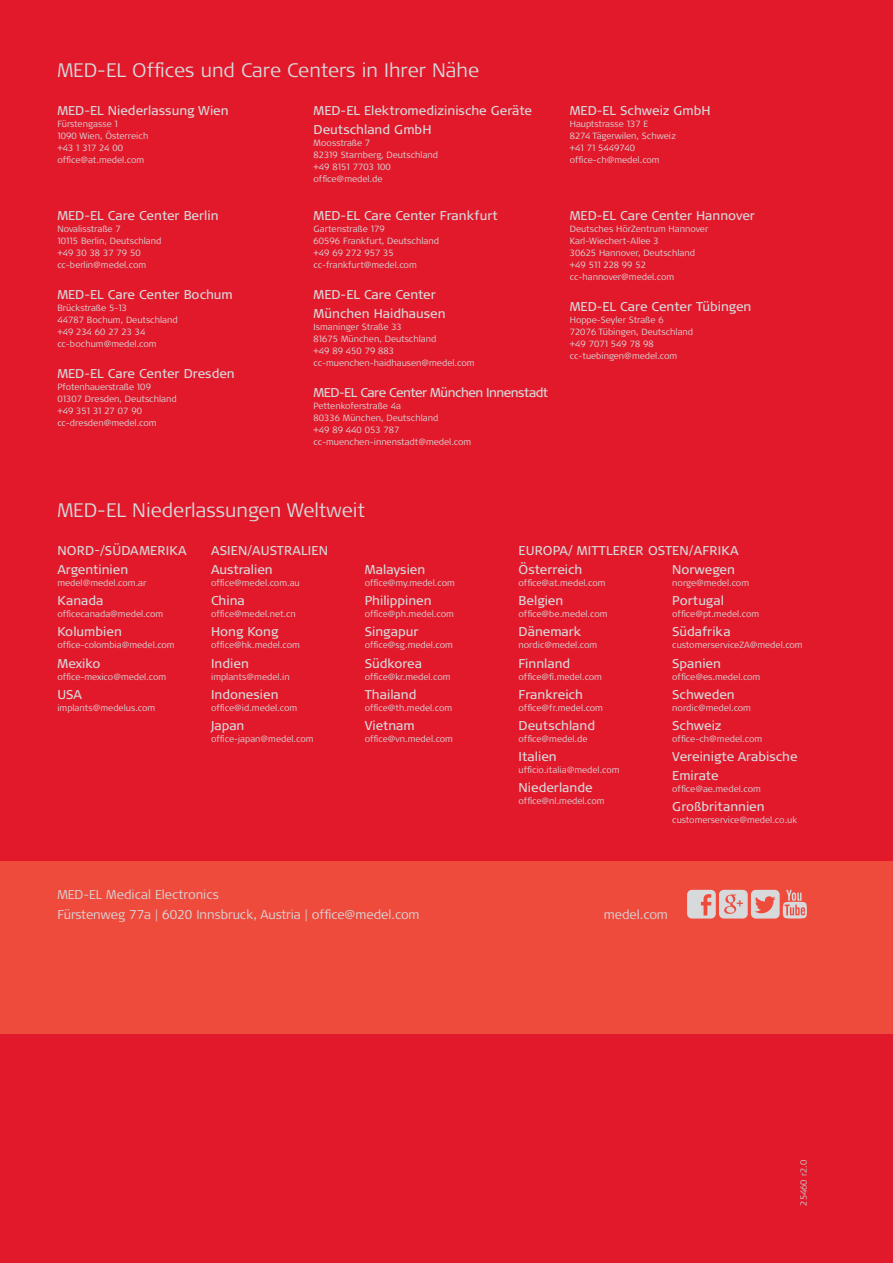
<style>
.page{position:relative;width:893px;height:1263px;background:#e2192b}
.page>*{position:absolute;margin:0;border:0;box-sizing:border-box;transform-origin:0 0}
.t1{font:300 19.5px "Signa Pro";color:#d8d9db}
.t2{font:12.75px/19.2px "Signa Pro";color:#d8d9db}
.t3{font:300 12.75px/19.2px "Signa Pro";color:#d8d9db}
.t4{font:12.75px "Signa Pro";letter-spacing:-.04em;color:#d8d9db}
.t5{font:300 9px/12px "Signa Pro";color:#d8d9db}
.t6{font:300 9px "Signa Pro";color:#c7c8ca}
</style>
<div class="page">
<div style="left:0;top:861px;width:893px;height:172px;background:#ef4b3d"></div>
<svg style="left:687px;top:890px;width:120px;height:28px"></svg>
<h1 class="t1" style="left:57px;top:56px;width:423px">MED-EL Offices und Care Centers in Ihrer Nähe</h1>
<h2 class="t2" style="left:57px;top:100px;width:173px">MED-EL Niederlassung Wien</h2>
<p class="t5" style="left:57px;top:117px;width:92px">Fürstengasse 1<br>1090 Wien, Österreich +43 1 317 24 00 office@at.medel.com</p>
<h2 class="t2" style="left:314px;top:100px;width:220px">MED-EL Elektromedizinische Geräte<br>Deutschland GmbH</h2>
<p class="t5" style="left:314px;top:136px;width:126px">Moosstraße 7<br>82319 Starnberg, Deutschland +49 8151 7703 100 office@medel.de</p>
<h2 class="t2" style="left:57px;top:205px;width:163px">MED-EL Care Center Berlin</h2>
<p class="t5" style="left:57px;top:222px;width:106px">Novalisstraße 7<br>10115 Berlin, Deutschland +49 30 38 37 79 50 cc-berlin@medel.com</p>
<h2 class="t2" style="left:57px;top:284px;width:177px">MED-EL Care Center Bochum</h2>
<p class="t5" style="left:57px;top:302px;width:122px">Brückstraße 5-13<br>44787 Bochum, Deutschland +49 234 60 27 23 34 cc-bochum@medel.com</p>
<h2 class="t2" style="left:57px;top:364px;width:179px">MED-EL Care Center Dresden</h2>
<p class="t5" style="left:57px;top:381px;width:121px">Pfotenhauerstraße 109<br>01307 Dresden, Deutschland +49 351 31 27 07 90 cc-dresden@medel.com</p>
<h2 class="t2" style="left:314px;top:205px;width:186px">MED-EL Care Center Frankfurt</h2>
<p class="t5" style="left:314px;top:222px;width:127px">Gartenstraße 179<br>60596 Frankfurt, Deutschland +49 69 272 957 35 cc-frankfurt@medel.com</p>
<h2 class="t2" style="left:314px;top:284px;width:133px">MED-EL Care Center<br>München Haidhausen</h2>
<p class="t5" style="left:314px;top:321px;width:162px">Ismaninger Straße 33<br>81675 München, Deutschland<br>+49 89 450 79 883 cc-muenchen-haidhausen@medel.com</p>
<h2 class="t4" style="left:314px;top:384px;width:236px">MED-EL Care Center München Innenstadt</h2>
<p class="t5" style="left:314px;top:400px;width:159px">Pettenkoferstraße 4a<br>80336 München, Deutschland<br>+49 89 440 053 787 cc-muenchen-innenstadt@medel.com</p>
<h2 class="t2" style="left:570px;top:100px;width:142px">MED-EL Schweiz GmbH</h2>
<p class="t5" style="left:570px;top:117px;width:108px">Hauptstrasse 137 E<br>8274 Tägerwilen, Schweiz +41 71 5449740 office-ch@medel.com</p>
<h2 class="t2" style="left:570px;top:205px;width:187px">MED-EL Care Center Hannover</h2>
<p class="t5" style="left:570px;top:222px;width:140px">Deutsches HörZentrum Hannover<br>Karl-Wiechert-Allee 3<br>30625 Hannover, Deutschland +49 511 228 99 52 cc-hannover@medel.com</p>
<h2 class="t2" style="left:570px;top:296px;width:183px">MED-EL Care Center Tübingen</h2>
<p class="t5" style="left:570px;top:314px;width:125px">Hoppe-Seyler Straße 6<br>72076 Tübingen, Deutschland +49 7071 549 78 98 cc-tuebingen@medel.com</p>
<h1 class="t1" style="left:57px;top:496px;width:309px">MED-EL Niederlassungen Weltweit</h1>
<h2 class="t2" style="left:57px;top:540px;width:131px">NORD-/SÜDAMERIKA<br>Argentinien</h2>
<p class="t5" style="left:57px;top:576px;width:91px">medel@medel.com.ar</p>
<h2 class="t2" style="left:57px;top:591px;width:48px">Kanada</h2>
<p class="t5" style="left:57px;top:608px;width:107px">officecanada@medel.com</p>
<h2 class="t2" style="left:57px;top:622px;width:66px">Kolumbien</h2>
<p class="t5" style="left:57px;top:639px;width:119px">office-colombia@medel.com</p>
<h2 class="t2" style="left:57px;top:653px;width:45px">Mexiko</h2>
<p class="t5" style="left:57px;top:670px;width:110px">office-mexico@medel.com</p>
<h2 class="t2" style="left:57px;top:684px;width:26px">USA</h2>
<p class="t5" style="left:57px;top:701px;width:99px">implants@medelus.com</p>
<h2 class="t2" style="left:211px;top:540px;width:118px">ASIEN/AUSTRALIEN<br>Australien</h2>
<p class="t5" style="left:211px;top:576px;width:90px">office@medel.com.au</p>
<h2 class="t2" style="left:211px;top:591px;width:35px">China</h2>
<p class="t5" style="left:211px;top:608px;width:86px">office@medel.net.cn</p>
<h2 class="t2" style="left:211px;top:622px;width:69px">Hong Kong</h2>
<p class="t5" style="left:211px;top:639px;width:90px">office@hk.medel.com</p>
<h2 class="t2" style="left:211px;top:653px;width:39px">Indien</h2>
<p class="t5" style="left:211px;top:670px;width:80px">implants@medel.in</p>
<h2 class="t2" style="left:211px;top:684px;width:69px">Indonesien</h2>
<p class="t5" style="left:211px;top:701px;width:88px">office@id.medel.com</p>
<h2 class="t2" style="left:211px;top:715px;width:35px">Japan</h2>
<p class="t5" style="left:211px;top:732px;width:104px">office-japan@medel.com</p>
<h2 class="t2" style="left:365px;top:559px;width:62px">Malaysien</h2>
<p class="t5" style="left:365px;top:576px;width:91px">office@my.medel.com</p>
<h2 class="t2" style="left:365px;top:591px;width:68px">Philippinen</h2>
<p class="t5" style="left:365px;top:608px;width:91px">office@ph.medel.com</p>
<h2 class="t2" style="left:365px;top:622px;width:55px">Singapur</h2>
<p class="t5" style="left:365px;top:639px;width:90px">office@sg.medel.com</p>
<h2 class="t2" style="left:365px;top:653px;width:59px">Südkorea</h2>
<p class="t5" style="left:365px;top:670px;width:87px">office@kr.medel.com</p>
<h2 class="t2" style="left:365px;top:684px;width:53px">Thailand</h2>
<p class="t5" style="left:365px;top:701px;width:89px">office@th.medel.com</p>
<h2 class="t2" style="left:365px;top:715px;width:51px">Vietnam</h2>
<p class="t5" style="left:365px;top:732px;width:90px">office@vn.medel.com</p>
<h2 class="t3" style="left:57px;top:885px;width:364px">MED-EL Medical Electronics<br>Fürstenweg 77a | 6020 Innsbruck, Austria | office@medel.com</h2>
<h2 class="t2" style="left:519px;top:540px;width:222px">EUROPA/ MITTLERER OSTEN/AFRIKA</h2>
<h2 class="t2" style="left:519px;top:559px;width:65px">Österreich</h2>
<p class="t5" style="left:519px;top:576px;width:88px">office@at.medel.com</p>
<h2 class="t2" style="left:519px;top:591px;width:46px">Belgien</h2>
<p class="t5" style="left:519px;top:608px;width:90px">office@be.medel.com</p>
<h2 class="t2" style="left:519px;top:622px;width:64px">Dänemark</h2>
<p class="t5" style="left:519px;top:639px;width:80px">nordic@medel.com</p>
<h2 class="t2" style="left:519px;top:653px;width:53px">Finnland</h2>
<p class="t5" style="left:519px;top:670px;width:85px">office@fi.medel.com</p>
<h2 class="t2" style="left:519px;top:684px;width:66px">Frankreich</h2>
<p class="t5" style="left:519px;top:701px;width:86px">office@fr.medel.com</p>
<h2 class="t2" style="left:519px;top:715px;width:78px">Deutschland</h2>
<p class="t5" style="left:519px;top:732px;width:70px">office@medel.de</p>
<h2 class="t2" style="left:519px;top:746px;width:40px">Italien</h2>
<p class="t5" style="left:519px;top:763px;width:103px">ufficio.italia@medel.com</p>
<h2 class="t2" style="left:519px;top:777px;width:76px">Niederlande</h2>
<p class="t5" style="left:519px;top:794px;width:87px">office@nl.medel.com</p>
<h2 class="t2" style="left:672px;top:559px;width:64px">Norwegen</h2>
<p class="t5" style="left:672px;top:576px;width:78px">norge@medel.com</p>
<h2 class="t2" style="left:672px;top:591px;width:53px">Portugal</h2>
<p class="t5" style="left:672px;top:608px;width:88px">office@pt.medel.com</p>
<h2 class="t2" style="left:672px;top:622px;width:60px">Südafrika</h2>
<p class="t5" style="left:672px;top:639px;width:132px">customerserviceZA@medel.com</p>
<h2 class="t2" style="left:672px;top:653px;width:50px">Spanien</h2>
<p class="t5" style="left:672px;top:670px;width:90px">office@es.medel.com</p>
<h2 class="t2" style="left:672px;top:684px;width:64px">Schweden</h2>
<p class="t5" style="left:672px;top:701px;width:80px">nordic@medel.com</p>
<h2 class="t2" style="left:672px;top:715px;width:51px">Schweiz</h2>
<p class="t5" style="left:672px;top:732px;width:91px">office-ch@medel.com</p>
<h2 class="t2" style="left:672px;top:746px;width:127px">Vereinigte Arabische<br>Emirate</h2>
<p class="t5" style="left:672px;top:782px;width:90px">office@ae.medel.com</p>
<h2 class="t2" style="left:672px;top:796px;width:94px">Großbritannien</h2>
<p class="t5" style="left:672px;top:814px;width:127px">customerservice@medel.co.uk</p>
<h2 class="t3" style="left:604px;top:904px;width:66px">medel.com</h2>
<p class="t6" style="left:797px;top:1205px;width:47px;rotate:-90deg">25460 r2.0</p>
</div>
